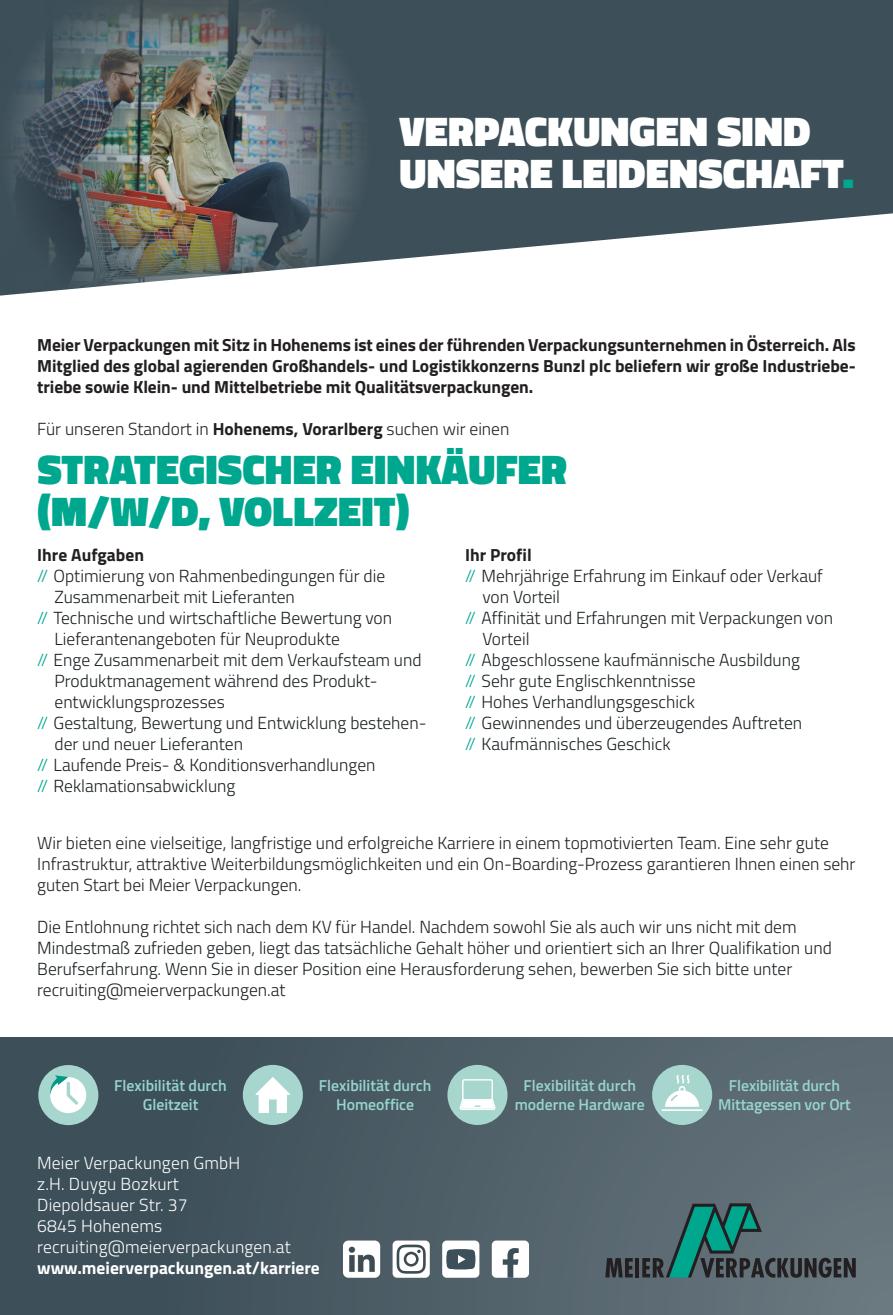
<style>
.page{position:relative;width:893px;height:1315px;background:#fff}
.page>*{position:absolute;margin:0;border:0;box-sizing:border-box;transform-origin:0 0}
.t1{font:900 42px/42px "Titillium Web";letter-spacing:.005em;color:#00a78f}
.t2{font:900 42px/42px "Titillium Web";letter-spacing:.005em;color:#fff}
.t3{font:300 17.5px/21px "Titillium Web";color:#1a2023}
.t4{font:300 17.5px/21px "Titillium Web";color:#231f20}
.t5{font:700 17.5px/21px "Titillium Web";letter-spacing:-.005em;color:#231f20;text-align:justify}
.t6{font:300 17.5px/21px "Titillium Web";letter-spacing:.01em;color:#fff}
.t7{font:700 17.5px "Titillium Web";color:#fff}
.t8{font:600 15.75px/18.9px "Titillium Web";color:#97d5cc;text-align:center}
.s1{color:#00a78f}
.s2{font-weight:700}
</style>
<div class="page">
<div style="left:370px;top:0;width:523px;height:213px;background:#3d4f59"></div>
<img style="left:0;top:0;width:370px;height:213px">
<div style="left:0;top:1037px;width:893px;height:278px;background:#3d4f59"></div>
<svg style="left:0;top:213px;width:893px;height:83px"></svg>
<svg style="left:242px;top:1037px;width:651px;height:278px;fill:#54646d"></svg>
<svg style="left:605px;top:1258px;width:28px;height:19px"></svg>
<hr style="left:635px;top:1258px;width:4px;height:19px;background:#231f20">
<svg style="left:642px;top:1203px;width:214px;height:75px;background:#46686a"></svg>
<div style="left:442px;top:1240px;width:37px;height:38px;background:#fff;border-radius:5px"></div>
<svg style="left:446px;top:1249px;width:29px;height:20px"></svg>
<div style="left:492px;top:1240px;width:37px;height:38px;background:#fff;border-radius:5px"></div>
<svg style="left:503px;top:1248px;width:16px;height:30px"></svg>
<div style="left:393px;top:1240px;width:37px;height:38px;background:#fff;border-radius:5px"></div>
<svg style="left:397px;top:1244px;width:29px;height:29px"></svg>
<div style="left:343px;top:1240px;width:37px;height:38px;background:#fff;border-radius:5px"></div>
<img style="left:348px;top:1246px;width:27px;height:26px">
<div style="left:38px;top:1065px;width:60px;height:60px;background:#a6d6ce;border-radius:50%"></div>
<svg style="left:50px;top:1075px;width:36px;height:38px"></svg>
<div style="left:243px;top:1065px;width:60px;height:60px;background:#a6d6ce;border-radius:50%"></div>
<svg style="left:255px;top:1077px;width:35px;height:36px"></svg>
<div style="left:447px;top:1065px;width:61px;height:60px;background:#a6d6ce;border-radius:50%"></div>
<svg style="left:459px;top:1079px;width:37px;height:31px"></svg>
<div style="left:652px;top:1065px;width:60px;height:60px;background:#a6d6ce;border-radius:50%"></div>
<svg style="left:665px;top:1075px;width:34px;height:32px"></svg>
<hr style="left:661px;top:1109px;width:42px;height:2px;background:#fff">
<h1 class="t2" style="left:400px;top:111px;width:456px">VERPACKUNGEN SIND<br>UNSERE LEIDENSCHAFT<span class="s1">.</span></h1>
<p class="t5" style="left:37px;top:334px;width:820px">Meier Verpackungen mit Sitz in Hohenems ist eines der führenden Verpackungsunternehmen in Österreich. Als Mitglied des global agierenden Großhandels- und Logistikkonzerns Bunzl plc beliefern wir große Industriebe&shy;triebe sowie Klein- und Mittelbetriebe mit Qualitätsverpackungen.</p>
<p class="t4" style="left:37px;top:418px;width:474px">Für unseren Standort in <span class="s2">Hohenems, Vorarlberg</span> suchen wir einen</p>
<h1 class="t1" style="left:37px;top:449px;width:531px">STRATEGISCHER EINKÄUFER (M/W/D, VOLLZEIT)</h1>
<p class="t5" style="left:37px;top:543px;width:108px">Ihre Aufgaben</p>
<p class="t3" style="left:37px;top:564px;width:349px"><span class="s1">//</span> Optimierung von Rahmenbedingungen für die</p>
<p class="t3" style="left:55px;top:585px;width:242px">Zusammenarbeit mit Lieferanten</p>
<p class="t3" style="left:37px;top:606px;width:356px"><span class="s1">//</span> Technische und wirtschaftliche Bewertung von</p>
<p class="t3" style="left:55px;top:627px;width:287px">Lieferantenangeboten für Neuprodukte</p>
<p class="t3" style="left:37px;top:648px;width:386px"><span class="s1">//</span> Enge Zusammenarbeit mit dem Verkaufsteam und</p>
<p class="t3" style="left:55px;top:669px;width:324px">Produktmanagement während des Produkt-</p>
<p class="t3" style="left:55px;top:690px;width:172px">entwicklungsprozesses</p>
<p class="t3" style="left:37px;top:711px;width:391px"><span class="s1">//</span> Gestaltung, Bewertung und Entwicklung bestehen-</p>
<p class="t3" style="left:55px;top:732px;width:190px">der und neuer Lieferanten</p>
<p class="t3" style="left:37px;top:753px;width:340px"><span class="s1">//</span> Laufende Preis- &amp; Konditionsverhandlungen</p>
<p class="t3" style="left:37px;top:774px;width:200px"><span class="s1">//</span> Reklamationsabwicklung</p>
<p class="t5" style="left:465px;top:543px;width:68px">Ihr Profil</p>
<p class="t3" style="left:465px;top:564px;width:359px"><span class="s1">//</span> Mehrjährige Erfahrung im Einkauf oder Verkauf</p>
<p class="t3" style="left:482px;top:585px;width:79px">von Vorteil</p>
<p class="t3" style="left:465px;top:606px;width:369px"><span class="s1">//</span> Affinität und Erfahrungen mit Verpackungen von</p>
<p class="t3" style="left:482px;top:627px;width:49px">Vorteil</p>
<p class="t3" style="left:465px;top:648px;width:336px"><span class="s1">//</span> Abgeschlossene kaufmännische Ausbildung</p>
<p class="t3" style="left:465px;top:669px;width:232px"><span class="s1">//</span> Sehr gute Englischkenntnisse</p>
<p class="t3" style="left:465px;top:690px;width:231px"><span class="s1">//</span> Hohes Verhandlungsgeschick</p>
<p class="t3" style="left:465px;top:711px;width:339px"><span class="s1">//</span> Gewinnendes und überzeugendes Auftreten</p>
<p class="t3" style="left:465px;top:732px;width:207px"><span class="s1">//</span> Kaufmännisches Geschick</p>
<p class="t4" style="left:37px;top:832px;width:820px">Wir bieten eine vielseitige, langfristige und erfolgreiche Karriere in einem topmotivierten Team. Eine sehr gute<br>Infrastruktur, attraktive Weiterbildungsmöglichkeiten und ein On-Boarding-Prozess garantieren Ihnen einen sehr guten Start bei Meier Verpackungen.</p>
<p class="t3" style="left:37px;top:916px;width:796px">Die Entlohnung richtet sich nach dem KV für Handel. Nachdem sowohl Sie als auch wir uns nicht mit dem Mindestmaß zufrieden geben, liegt das tatsächliche Gehalt höher und orientiert sich an Ihrer Qualifikation und Berufserfahrung. Wenn Sie in dieser Position eine Herausforderung sehen, bewerben Sie sich bitte unter recruiting@meierverpackungen.at</p>
<p class="t8" style="left:114px;top:1075px;width:114px">Flexibilität durch<br>Gleitzeit</p>
<p class="t8" style="left:319px;top:1075px;width:114px">Flexibilität durch<br>Homeoffice</p>
<p class="t8" style="left:515px;top:1075px;width:132px">Flexibilität durch moderne Hardware</p>
<p class="t8" style="left:718px;top:1075px;width:134px">Flexibilität durch<br>Mittagessen vor Ort</p>
<p class="t6" style="left:37px;top:1152px;width:255px">Meier Verpackungen GmbH<br>z.H. Duygu Bozkurt<br>Diepoldsauer Str. 37<br>6845 Hohenems recruiting@meierverpackungen.at</p>
<p class="t7" style="left:37px;top:1255px;width:284px">www.meierverpackungen.at/karriere</p>
</div>
